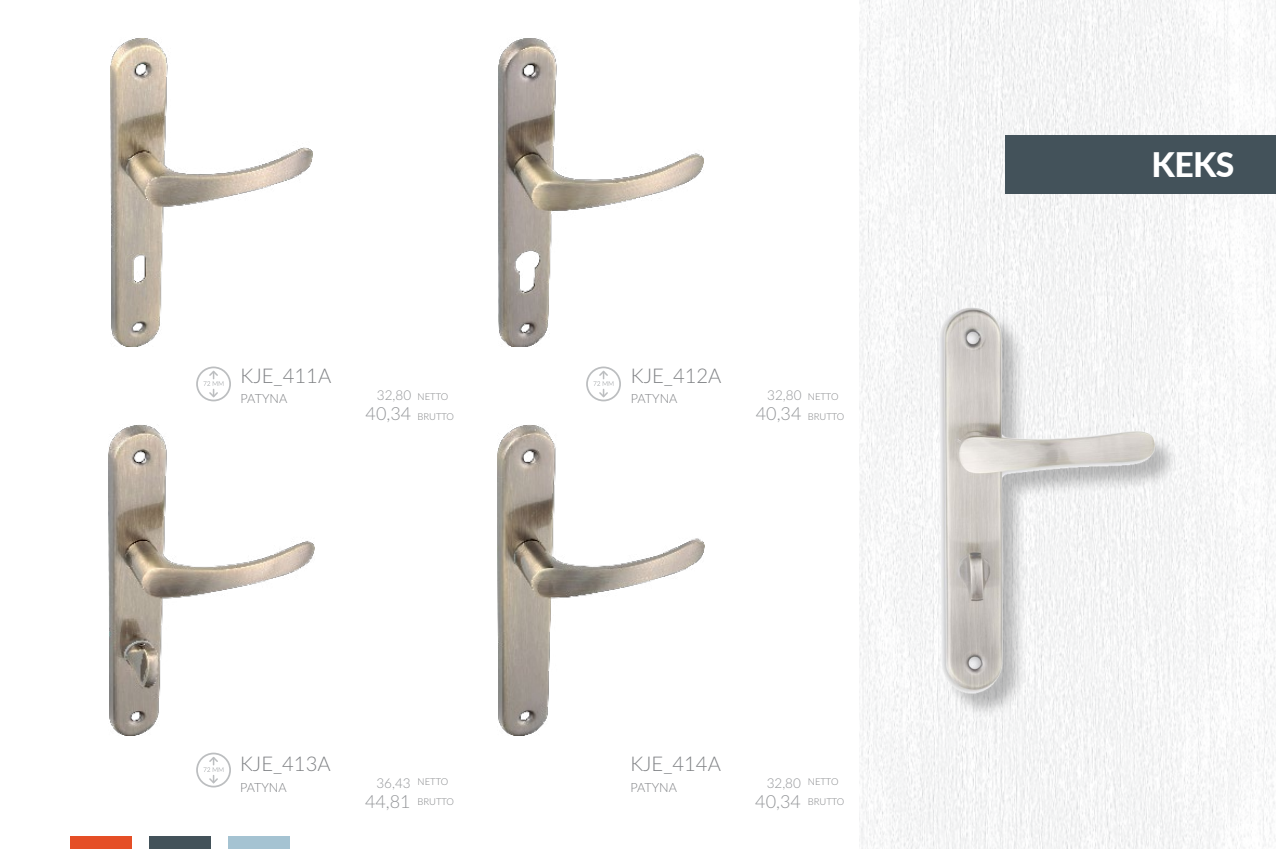
<style>
.page{position:relative;width:1276px;height:849px;background:#fff}
.page>*{position:absolute;margin:0;border:0;box-sizing:border-box;transform-origin:0 0}
.t1{font:800 33.75px "Lato";color:#fff}
.t2{font:300 20.25px "Lato";color:#808285}
.t3{font:300 18px "Lato";color:#939598}
.t4{font:300 13.5px "Lato";color:#939598}
.t5{font:300 12.6px "Lato";color:#808285}
.t6{font:300 9.45px/20.2px "Lato";letter-spacing:-.005em;color:#808285}
</style>
<div class="page">
<div style="left:149px;top:836px;width:62px;height:12px;background:#43525a"></div>
<div style="left:70px;top:836px;width:62px;height:12px;background:#e54e26"></div>
<div style="left:228px;top:836px;width:62px;height:12px;background:#a5c3d2"></div>
<img style="left:859px;top:0;width:417px;height:848px">
<div style="left:940px;top:310px;width:238px;height:408px;background:#000;opacity:.25"></div>
<img style="left:939px;top:308px;width:215px;height:385px">
<img style="left:108px;top:425px;width:207px;height:310px">
<img style="left:497px;top:425px;width:207px;height:310px">
<img style="left:111px;top:38px;width:201px;height:308px">
<img style="left:498px;top:38px;width:205px;height:308px">
<div style="left:1005px;top:135px;width:271px;height:58px;background:#43525a"></div>
<svg style="left:196px;top:752px;width:35px;height:35px"></svg>
<svg style="left:196px;top:366px;width:35px;height:35px"></svg>
<svg style="left:586px;top:366px;width:35px;height:35px"></svg>
<h2 class="t2" style="left:241px;top:361px;width:92px">KJE_411A</h2>
<h3 class="t5" style="left:241px;top:389px;width:48px">PATYNA</h3>
<h3 class="t4" style="left:377px;top:385px;width:36px">32,80</h3>
<h3 class="t3" style="left:365px;top:401px;width:47px">40,34</h3>
<p class="t6" style="left:418px;top:386px;width:38px">NETTO<br>BRUTTO</p>
<h2 class="t2" style="left:240px;top:749px;width:92px">KJE_413A</h2>
<h3 class="t5" style="left:240px;top:778px;width:48px">PATYNA</h3>
<h3 class="t4" style="left:376px;top:773px;width:36px">36,43</h3>
<h3 class="t3" style="left:365px;top:789px;width:47px">44,81</h3>
<p class="t6" style="left:418px;top:770px;width:38px">NETTO<br>BRUTTO</p>
<h2 class="t2" style="left:631px;top:361px;width:92px">KJE_412A</h2>
<h3 class="t5" style="left:631px;top:389px;width:48px">PATYNA</h3>
<h3 class="t4" style="left:767px;top:385px;width:36px">32,80</h3>
<h3 class="t3" style="left:756px;top:401px;width:47px">40,34</h3>
<p class="t6" style="left:808px;top:386px;width:38px">NETTO<br>BRUTTO</p>
<h2 class="t2" style="left:630px;top:749px;width:92px">KJE_414A</h2>
<h3 class="t5" style="left:630px;top:778px;width:48px">PATYNA</h3>
<h3 class="t4" style="left:766px;top:773px;width:36px">32,80</h3>
<h3 class="t3" style="left:755px;top:789px;width:47px">40,34</h3>
<p class="t6" style="left:808px;top:770px;width:38px">NETTO<br>BRUTTO</p>
<h1 class="t1" style="left:1151px;top:140px;width:22px">KEK</h1>
<h1 class="t1" style="left:1216px;top:140px;width:20px">S</h1>
</div>
